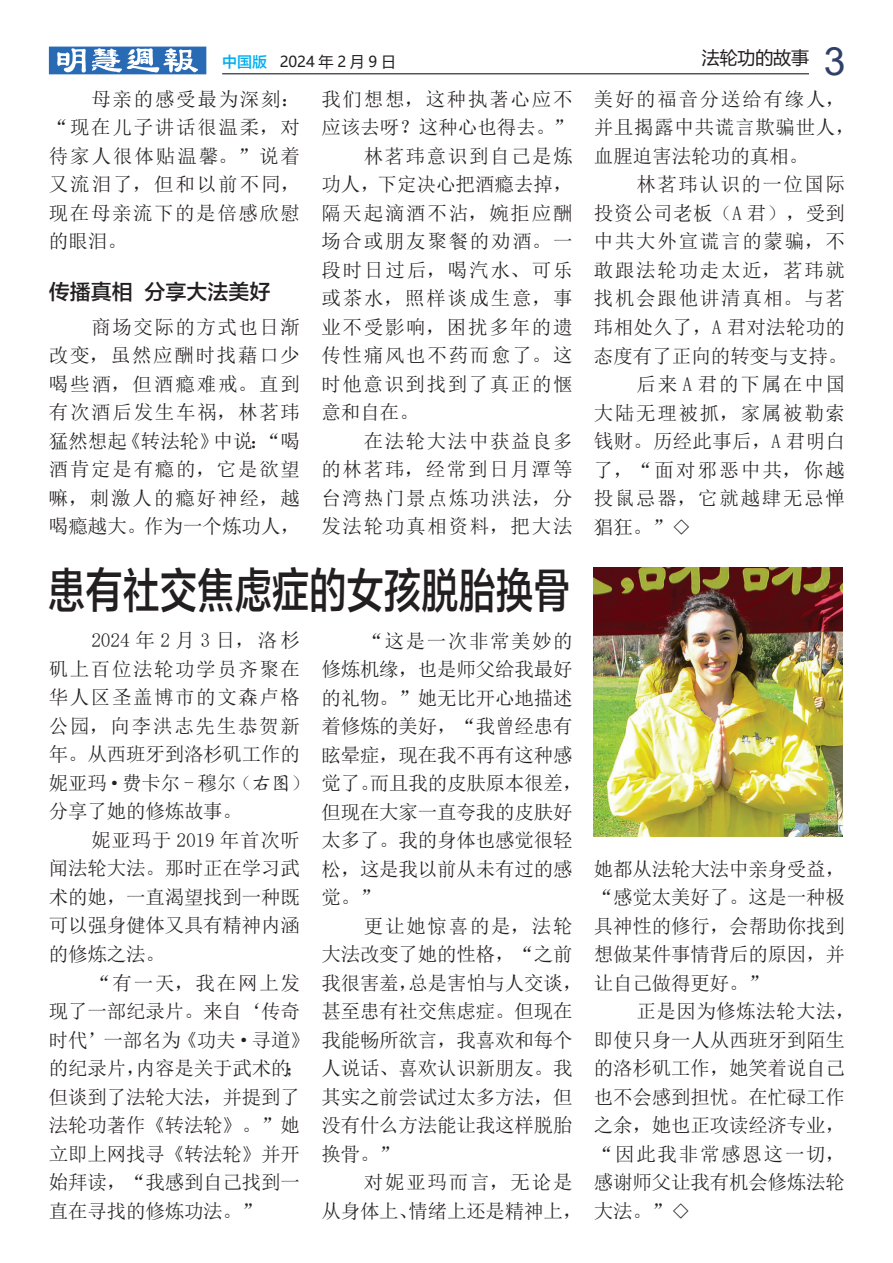
<style>
.page{position:relative;width:893px;height:1263px;background:#fff}
.page>*{position:absolute;margin:0;border:0;box-sizing:border-box;transform-origin:0 0}
.t1{font:48px "FZLTZHK GBK1 0";letter-spacing:.01em;color:#231f20;scale:.77 1}
.t2{font:21px "FZLTZHK GBK1 0";color:#231f20}
.t3{font:19.5px/28.5px "N Sim Sun";color:#231f20}
.t4{font:19.5px "N Sim Sun";letter-spacing:.09em;color:#231f20}
.t5{font:19.5px/28.5px "N Sim Sun";letter-spacing:.08em;color:#231f20}
.t6{font:19.5px/28.5px "N Sim Sun";letter-spacing:.035em;color:#231f20}
.t7{font:19.5px "N Sim Sun";letter-spacing:.1em;color:#231f20}
.t8{font:19.5px "N Sim Sun";letter-spacing:.11em;color:#231f20}
.t9{font:19.5px "N Sim Sun";letter-spacing:.095em;color:#231f20}
.t10{font:18px "Microsoft Ya Hei";letter-spacing:-.01em;color:#231f20}
.t11{font:15px "Microsoft Ya Hei";color:#231f20}
.s1{font-family:"FZLTZHK GBK1 0";color:#00aeef}
.s2{font-family:"Arial";font-size:39px;color:#30406a}
.s3{font-family:"Kai Ti"}
</style>
<div class="page">
<hr style="left:222px;top:73px;width:587px;height:1px;background:#231f20">
<svg style="left:49px;top:47px;width:157px;height:27px"></svg>
<img style="left:594px;top:567px;width:248px;height:269px">
<p class="t11" style="left:222px;top:51px;width:176px"><span class="s1">中国版</span> 2024 年 2 月 9 日</p>
<p class="t10" style="left:702px;top:46px;width:145px">法轮功的故事 <span class="s2">3</span></p>
<p class="t3" style="left:49px;top:84px;width:253px;text-align:justify;text-indent:43px">母亲的感受最为深刻：“现在儿子讲话很温柔，对待家人很体贴温馨。”说着又流泪了，但和以前不同，现在母亲流下的是倍感欣慰的眼泪。</p>
<p class="t2" style="left:49px;top:280px;width:223px">传播真相 分享大法美好</p>
<p class="t3" style="left:49px;top:312px;width:253px;text-align:justify;text-indent:43px">商场交际的方式也日渐改变，虽然应酬时找藉口少喝些酒，但酒瘾难戒。直到有次酒后发生车祸，林茗玮猛然想起《转法轮》中说：“喝酒肯定是有瘾的，它是欲望嘛，刺激人的瘾好神经，越喝瘾越大。作为一个炼功人，</p>
<p class="t4" style="left:321px;top:89px;width:253px">我们想想，这种执著心应不</p>
<p class="t3" style="left:321px;top:113px;width:253px">应该去呀？这种心也得去。”</p>
<p class="t5" style="left:364px;top:142px;width:210px">林茗玮意识到自己是炼</p>
<p class="t3" style="left:321px;top:170px;width:253px">功人，下定决心把酒瘾去掉，</p>
<p class="t4" style="left:321px;top:203px;width:253px">隔天起滴酒不沾，婉拒应酬</p>
<p class="t4" style="left:321px;top:232px;width:253px">场合或朋友聚餐的劝酒。一</p>
<p class="t7" style="left:321px;top:260px;width:253px">段时日过后，喝汽水、可乐</p>
<p class="t7" style="left:321px;top:289px;width:253px">或茶水，照样谈成生意，事</p>
<p class="t4" style="left:321px;top:317px;width:253px">业不受影响，困扰多年的遗</p>
<p class="t4" style="left:321px;top:346px;width:253px">传性痛风也不药而愈了。这</p>
<p class="t5" style="left:321px;top:370px;width:253px">时他意识到找到了真正的惬</p>
<p class="t3" style="left:321px;top:398px;width:99px">意和自在。</p>
<p class="t5" style="left:364px;top:427px;width:210px">在法轮大法中获益良多</p>
<p class="t4" style="left:321px;top:460px;width:253px">的林茗玮，经常到日月潭等</p>
<p class="t4" style="left:321px;top:488px;width:253px">台湾热门景点炼功洪法，分</p>
<p class="t4" style="left:321px;top:517px;width:253px">发法轮功真相资料，把大法</p>
<p class="t6" style="left:594px;top:85px;width:263px">美好的福音分送给有缘人，并且揭露中共谎言欺骗世人，血腥迫害法轮功的真相。</p>
<p class="t5" style="left:636px;top:170px;width:210px">林茗玮认识的一位国际</p>
<p class="t3" style="left:594px;top:199px;width:253px">投资公司老板（A 君），受到</p>
<p class="t4" style="left:594px;top:232px;width:253px">中共大外宣谎言的蒙骗，不</p>
<p class="t4" style="left:594px;top:260px;width:253px">敢跟法轮功走太近，茗玮就</p>
<p class="t4" style="left:594px;top:289px;width:253px">找机会跟他讲清真相。与茗</p>
<p class="t3" style="left:594px;top:313px;width:253px">玮相处久了，A 君对法轮功的</p>
<p class="t3" style="left:594px;top:341px;width:255px">态度有了正向的转变与支持。</p>
<p class="t9" style="left:636px;top:374px;width:210px">后来 A 君的下属在中国</p>
<p class="t4" style="left:594px;top:403px;width:253px">大陆无理被抓，家属被勒索</p>
<p class="t3" style="left:594px;top:427px;width:253px">钱财。历经此事后，A 君明白</p>
<p class="t8" style="left:594px;top:460px;width:253px">了，“面对邪恶中共，你越</p>
<p class="t4" style="left:594px;top:488px;width:253px">投鼠忌器，它就越肆无忌惮</p>
<p class="t3" style="left:594px;top:512px;width:99px">猖狂。”◇</p>
<h1 class="t1" style="left:48px;top:564px;width:680px">患有社交焦虑症的女孩脱胎换骨</h1>
<p class="t5" style="left:49px;top:626px;width:262px;text-indent:43px">2024 年 2 月 3 日，洛杉矶上百位法轮功学员齐聚在华人区圣盖博市的文森卢格公园，向李洪志先生恭贺新年。从西班牙到洛杉矶工作的妮亚玛·费卡尔 - 穆尔（<span class="s3">右图</span>）分享了她的修炼故事。</p>
<p class="t3" style="left:49px;top:826px;width:253px;text-align:justify;text-indent:43px">妮亚玛于 2019 年首次听闻法轮大法。那时正在学习武术的她，一直渴望找到一种既可以强身健体又具有精神内涵的修炼之法。</p>
<p class="t3" style="left:49px;top:968px;width:262px;text-indent:43px">“有一天，我在网上发现了一部纪录片。来自‘传奇时代’一部名为《功夫·寻道》的纪录片，内容是关于武术的；但谈到了法轮大法，并提到了法轮功著作《转法轮》。”她立即上网找寻《转法轮》并开始拜读，“我感到自己找到一直在寻找的修炼功法。”</p>
<p class="t3" style="left:321px;top:626px;width:262px;text-indent:43px">“这是一次非常美妙的修炼机缘，也是师父给我最好的礼物。”她无比开心地描述着修炼的美好，“我曾经患有眩晕症，现在我不再有这种感觉了。而且我的皮肤原本很差，但现在大家一直夸我的皮肤好太多了。我的身体也感觉很轻松，这是我以前从未有过的感觉。”</p>
<p class="t3" style="left:321px;top:911px;width:262px;text-indent:43px">更让她惊喜的是，法轮大法改变了她的性格，“之前我很害羞，总是害怕与人交谈，甚至患有社交焦虑症。但现在我能畅所欲言，我喜欢和每个人说话、喜欢认识新朋友。我其实之前尝试过太多方法，但没有什么方法能让我这样脱胎换骨。”</p>
<p class="t3" style="left:321px;top:1168px;width:262px;text-indent:43px">对妮亚玛而言，无论是从身体上、情绪上还是精神上，</p>
<p class="t3" style="left:594px;top:854px;width:253px;text-align:justify">她都从法轮大法中亲身受益，“感觉太美好了。这是一种极具神性的修行，会帮助你找到想做某件事情背后的原因，并让自己做得更好。”</p>
<p class="t3" style="left:594px;top:997px;width:263px;text-indent:43px">正是因为修炼法轮大法，即使只身一人从西班牙到陌生的洛杉矶工作，她笑着说自己也不会感到担忧。在忙碌工作之余，她也正攻读经济专业，“因此我非常感恩这一切，感谢师父让我有机会修炼法轮大法。”◇</p>
</div>
